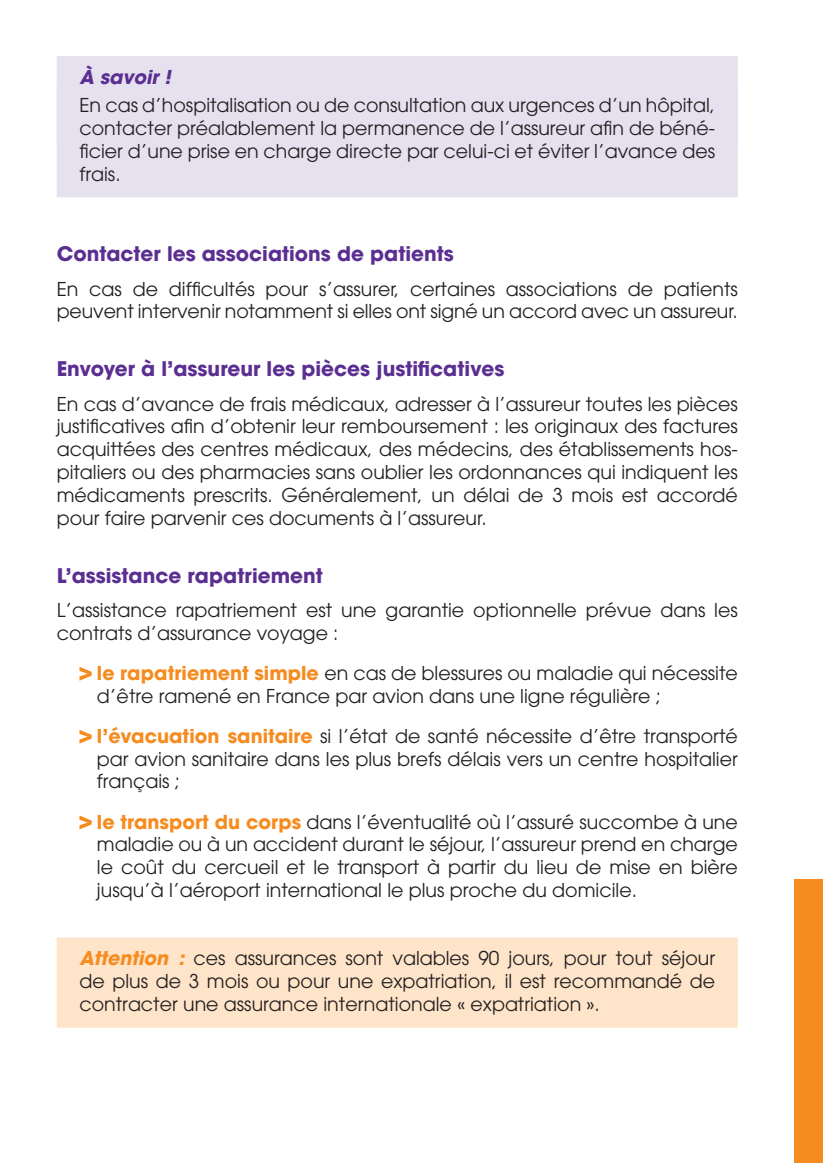
<style>
.page{position:relative;width:823px;height:1163px;background:#fff}
.page>*{position:absolute;margin:0;border:0;box-sizing:border-box;transform-origin:0 0}
.t1{font:700 20px "Avant Garde";color:#5b2e91}
.List_Paragraph{font:19px/22.8px "Avant Garde";color:#231f20;text-align:justify}
.t2{font:italic 700 19px "Avant Garde";color:#5b2e91}
.s1{font-weight:700;color:#f68b1f}
.s2{font-weight:700;font-style:italic;color:#f68b1f}
</style>
<div class="page">
<div style="left:794px;top:879px;width:28px;height:283px;background:#f68b1f"></div>
<div style="left:57px;top:56px;width:680px;height:90px;background:#e6e1ef"></div>
<div style="left:57px;top:83px;width:680px;height:114px;background:#e6e1ef"></div>
<div style="left:57px;top:937px;width:680px;height:90px;background:#fee4c9"></div>
<svg style="left:79px;top:666px;width:13px;height:14px"></svg>
<svg style="left:79px;top:729px;width:13px;height:14px"></svg>
<svg style="left:79px;top:815px;width:13px;height:14px"></svg>
<p class="t2" style="left:79px;top:64px;width:93px">À savoir !</p>
<p class="List_Paragraph" style="left:79px;top:94px;width:636px">En cas d’hospitalisation ou de consultation aux urgences d’un hôpital, contacter préalablement la permanence de l’assureur afin de béné&shy;ficier d’une prise en charge directe par celui-ci et éviter l’avance des frais.</p>
<p class="t1" style="left:57px;top:241px;width:398px">Contacter les associations de patients</p>
<p class="List_Paragraph" style="left:57px;top:277px;width:682px">En cas de difficultés pour s’assurer, certaines associations de patients peuvent intervenir notamment si elles ont signé un accord avec un assureur.</p>
<p class="t1" style="left:57px;top:356px;width:449px">Envoyer à l’assureur les pièces justificatives</p>
<p class="List_Paragraph" style="left:57px;top:392px;width:682px">En cas d’avance de frais médicaux, adresser à l’assureur toutes les pièces justificatives afin d’obtenir leur remboursement : les originaux des factures acquittées des centres médicaux, des médecins, des établissements hos&shy;pitaliers ou des pharmacies sans oublier les ordonnances qui indiquent les médicaments prescrits. Généralement, un délai de 3 mois est accordé pour faire parvenir ces documents à l’assureur.</p>
<p class="t1" style="left:57px;top:562px;width:267px">L’assistance rapatriement</p>
<p class="List_Paragraph" style="left:57px;top:598px;width:682px">L’assistance rapatriement est une garantie optionnelle prévue dans les contrats d’assurance voyage :</p>
<p class="List_Paragraph" style="left:97px;top:661px;width:642px"><span class="s1">le rapatriement simple</span> en cas de blessures ou maladie qui nécessite d’être ramené en France par avion dans une ligne régulière ;</p>
<p class="List_Paragraph" style="left:97px;top:724px;width:642px"><span class="s1">l’évacuation sanitaire</span> si l’état de santé nécessite d’être transporté par avion sanitaire dans les plus brefs délais vers un centre hospitalier français ;</p>
<p class="List_Paragraph" style="left:97px;top:810px;width:642px"><span class="s1">le transport du corps</span> dans l’éventualité où l’assuré succombe à une maladie ou à un accident durant le séjour, l’assureur prend en charge le coût du cercueil et le transport à partir du lieu de mise en bière jusqu’à l’aéroport international le plus proche du domicile.</p>
<p class="List_Paragraph" style="left:79px;top:946px;width:636px"><span class="s2">Attention :</span> ces assurances sont valables 90 jours, pour tout séjour de plus de 3 mois ou pour une expatriation, il est recommandé de contracter une assurance internationale « expatriation ».</p>
</div>
